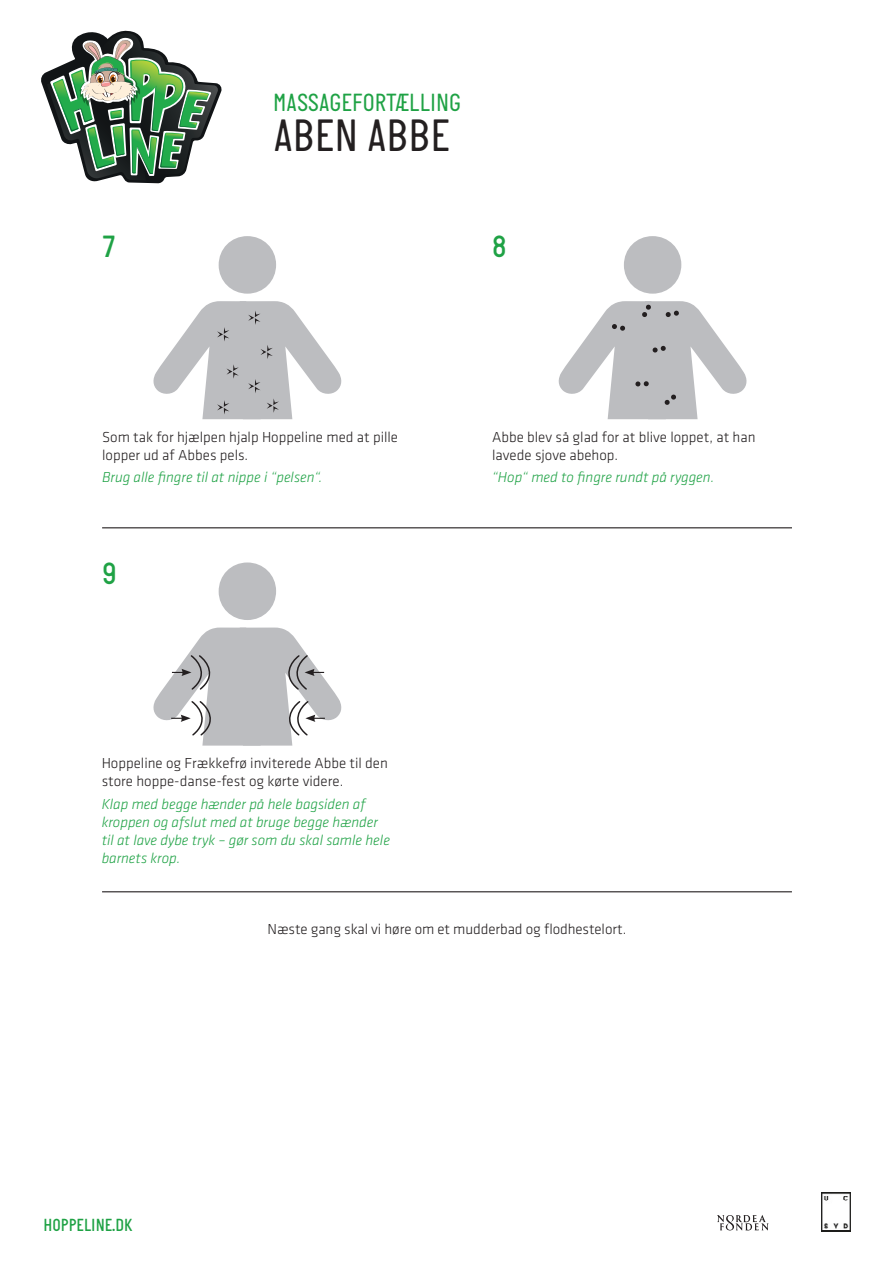
<style>
.page{position:relative;width:893px;height:1263px;background:#fff}
.page>*{position:absolute;margin:0;border:0;box-sizing:border-box;transform-origin:0 0}
.Overskrift{font:46.5px "Italian Plate";color:#231f20}
.t1{font:500 31.5px "Italian Plate";color:#1fa245}
.Overskrift-2{font:25.5px "Italian Plate";color:#1fa245}
.t2{font:500 18px "Italian Plate";color:#1fa245}
.Brødtekst{font:300 15px/18px "Klavika";color:#231f20}
.Brødteksk_italic{font:italic 300 15px/18px "Klavika";color:#1fa245}
</style>
<div class="page">
<img style="left:821px;top:1192px;width:30px;height:40px">
<svg style="left:717px;top:1215px;width:51px;height:15px"></svg>
<svg style="left:41px;top:31px;width:181px;height:152px"></svg>
<div style="left:219px;top:236px;width:57px;height:58px;background:#bcbdc0;border-radius:50%"></div>
<div style="left:624px;top:236px;width:57px;height:58px;background:#bcbdc0;border-radius:50%"></div>
<div style="left:219px;top:562px;width:57px;height:58px;background:#bcbdc0;border-radius:50%"></div>
<svg style="left:558px;top:301px;width:189px;height:118px"></svg>
<hr style="left:102px;top:527px;width:690px;height:1px;background:#231f20">
<hr style="left:102px;top:891px;width:690px;height:1px;background:#231f20">
<svg style="left:153px;top:627px;width:189px;height:119px"></svg>
<svg style="left:153px;top:301px;width:189px;height:118px"></svg>
<p class="Overskrift-2" style="left:273px;top:88px;width:190px">MASSAGEFORTÆLLING</p>
<p class="Overskrift" style="left:273px;top:109px;width:178px">ABEN ABBE</p>
<p class="t1" style="left:102px;top:229px;width:16px">7</p>
<p class="t1" style="left:492px;top:229px;width:16px">8</p>
<p class="Brødtekst" style="left:102px;top:427px;width:298px">Som tak for hjælpen hjalp Hoppeline med at pille lopper ud af Abbes pels.</p>
<p class="Brødteksk_italic" style="left:102px;top:468px;width:222px">Brug alle fingre til at nippe i “pelsen“.</p>
<p class="t1" style="left:102px;top:556px;width:16px">9</p>
<p class="Brødtekst" style="left:102px;top:754px;width:288px">Hoppeline og Frækkefrø inviterede Abbe til den store hoppe-danse-fest og kørte videre.</p>
<p class="Brødteksk_italic" style="left:102px;top:794px;width:290px">Klap med begge hænder på hele bagsiden af kroppen og afslut med at bruge begge hænder til at lave dybe tryk – gør som du skal samle hele barnets krop.</p>
<p class="Brødtekst" style="left:492px;top:427px;width:265px">Abbe blev så glad for at blive loppet, at han</p>
<p class="Brødtekst" style="left:492px;top:445px;width:128px">lavede sjove abehop.</p>
<p class="Brødteksk_italic" style="left:492px;top:468px;width:224px">“Hop“ med to fingre rundt på ryggen.</p>
<p class="t2" style="left:43px;top:1215px;width:90px">HOPPELINE.DK</p>
<p class="Brødtekst" style="left:268px;top:920px;width:360px">Næste gang skal vi høre om et mudderbad og flodhestelort.</p>
</div>
